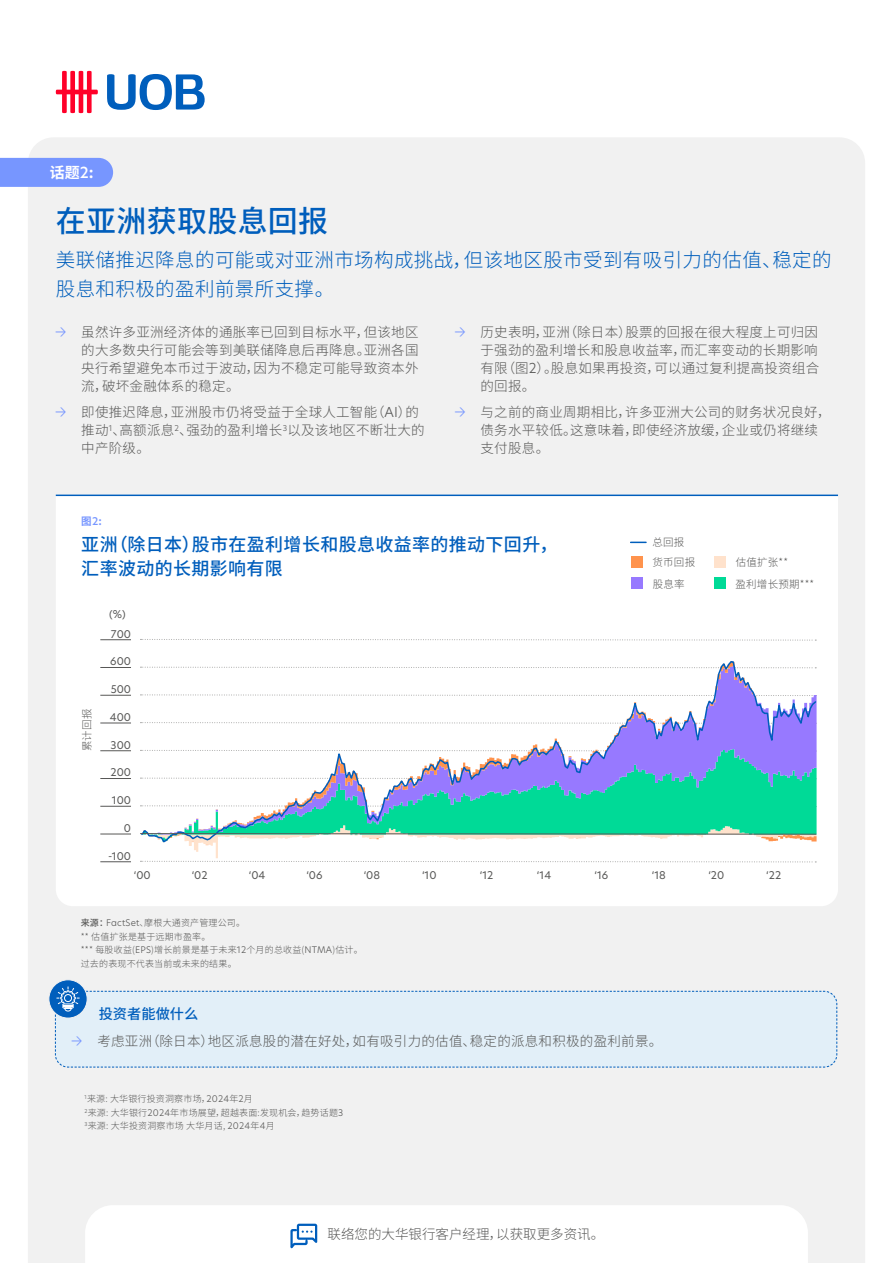
<style>
.page{position:relative;width:893px;height:1263px;background:#fff}
.page>*{position:absolute;margin:0;border:0;box-sizing:border-box;transform-origin:0 0}
.t1{font:500 30px "Noto Sans SC";letter-spacing:.01em;color:#005ebc}
.t2{font:300 19.5px/28.5px "Noto Sans SC";letter-spacing:.02em;color:#005ebc}
.t3{font:500 18px/24px "Noto Sans SC";letter-spacing:.02em;color:#005ebc}
.t4{font:700 15px "Noto Sans SC";color:#fff}
.t5{font:500 14.25px "Noto Sans SC";color:#005ebc}
.t6{font:300 13.5px/18px "Noto Sans SC";letter-spacing:.02em;color:#575756;text-align:justify}
.t7{font:300 13.5px "Noto Sans SC";color:#575756}
.t8{font:10.5px "New Hero";color:#575756}
.t9{font:300 10.5px/20px "Noto Sans SC";letter-spacing:.02em;color:#575756}
.t10{font:700 10.5px "Noto Sans SC";color:#7796ff}
.t11{font:300 9px/13.5px "Noto Sans SC";letter-spacing:.02em;color:#575756}
.s1{font-family:"New Hero";font-weight:500}
.s2{font-family:"New Hero";color:#7796ff}
.s3{font-family:"New Hero"}
.s4{font-weight:500}
</style>
<div class="page">
<div style="left:28px;top:138px;width:837px;height:1125px;background:#f1f1f1"></div>
<svg style="left:56px;top:71px;width:42px;height:42px"></svg>
<svg style="left:107px;top:74px;width:98px;height:36px"></svg>
<svg style="left:85px;top:1205px;width:723px;height:58px"></svg>
<svg style="left:56px;top:496px;width:782px;height:410px"></svg>
<hr style="left:100px;top:639px;width:31px;height:1px;background:#575756">
<hr style="left:100px;top:667px;width:31px;height:1px;background:#575756">
<hr style="left:100px;top:695px;width:31px;height:1px;background:#575756">
<hr style="left:100px;top:723px;width:31px;height:1px;background:#575756">
<hr style="left:100px;top:750px;width:31px;height:1px;background:#575756">
<hr style="left:100px;top:778px;width:31px;height:1px;background:#575756">
<hr style="left:100px;top:806px;width:31px;height:1px;background:#575756">
<hr style="left:100px;top:834px;width:31px;height:1px;background:#575756">
<hr style="left:100px;top:861px;width:31px;height:1px;background:#575756">
<svg style="left:140px;top:639px;width:676px;height:2px"></svg>
<svg style="left:140px;top:660px;width:678px;height:184px"></svg>
<svg style="left:139px;top:825px;width:678px;height:38px"></svg>
<hr style="left:56px;top:495px;width:782px;height:1px;background:#005ebc">
<svg style="left:631px;top:542px;width:15px;height:1px"></svg>
<div style="left:631px;top:556px;width:12px;height:12px;background:#ff934d"></div>
<div style="left:714px;top:577px;width:12px;height:12px;background:#00da97"></div>
<div style="left:631px;top:577px;width:12px;height:12px;background:#9779ff"></div>
<div style="left:714px;top:556px;width:12px;height:12px;background:#ffe2cc"></div>
<div style="left:49px;top:980px;width:38px;height:38px;background:#005ebc;border-radius:50%"></div>
<div style="left:49px;top:979px;width:39px;height:39px;border:1px solid #f1f1f1;border-radius:50%"></div>
<svg style="left:55px;top:986px;width:782px;height:82px;background:#dcebf5"></svg>
<div style="left:0;top:158px;width:113px;height:29px;background:#7796ff"></div>
<p class="t4" style="left:50px;top:164px;width:45px">话题<span class="s1">2</span>:</p>
<h1 class="t1" style="left:56px;top:204px;width:274px">在亚洲获取股息回报</h1>
<h2 class="t2" style="left:56px;top:246px;width:777px">美联储推迟降息的可能或对亚洲市场构成挑战，但该地区股市受到有吸引力的估值、稳定的股息和积极的盈利前景所支撑。</h2>
<p class="t6" style="left:480px;top:323px;width:340px;text-indent:-26px"><span class="s2">→</span> 历史表明，亚洲（除日本）股票的回报在很大程度上可归因于强劲的盈利增长和股息收益率，而汇率变动的长期影响有限（图<span class="s3">2</span>）。股息如果再投资，可以通过复利提高投资组合的回报。</p>
<p class="t6" style="left:480px;top:403px;width:352px;text-align:left;text-indent:-26px"><span class="s2">→</span> 与之前的商业周期相比，许多亚洲大公司的财务状况良好，债务水平较低。这意味着，即使经济放缓，企业或仍将继续支付股息。</p>
<p class="t6" style="left:81px;top:323px;width:339px;text-indent:-26px"><span class="s2">→</span> 虽然许多亚洲经济体的通胀率已回到目标水平，但该地区的大多数央行可能会等到美联储降息后再降息。亚洲各国央行希望避免本币过于波动，因为不稳定可能导致资本外流，破坏金融体系的稳定。</p>
<p class="t6" style="left:81px;top:403px;width:345px;text-align:left;text-indent:-26px"><span class="s2">→</span> 即使推迟降息，亚洲股市仍将受益于全球人工智能（<span class="s3">AI</span>）的推动<sup>1</sup>、高额派息<sup>2</sup>、强劲的盈利增长<sup>3</sup>以及该地区不断壮大的中产阶级。</p>
<p class="t10" style="left:81px;top:515px;width:22px">图<span class="s1">2</span>:</p>
<h3 class="t3" style="left:81px;top:533px;width:478px">亚洲（除日本）股市在盈利增长和股息收益率的推动下回升，汇率波动的长期影响有限</h3>
<p class="t9" style="left:652px;top:533px;width:44px">总回报货币回报</p>
<p class="t9" style="left:653px;top:574px;width:33px">股息率</p>
<p class="t9" style="left:735px;top:574px;width:80px">盈利增长预期***</p>
<p class="t9" style="left:736px;top:553px;width:54px">估值扩张**</p>
<p class="t9" style="left:77px;top:751px;width:44px;rotate:-90deg">累计回报</p>
<p class="t8" style="left:109px;top:607px;width:18px">(%)</p>
<p class="t8" style="left:111px;top:627px;width:22px">700</p>
<p class="t8" style="left:110px;top:654px;width:22px">600</p>
<p class="t8" style="left:111px;top:682px;width:22px">500</p>
<p class="t8" style="left:110px;top:710px;width:23px">400</p>
<p class="t8" style="left:111px;top:738px;width:22px">300</p>
<p class="t8" style="left:111px;top:765px;width:22px">200</p>
<p class="t8" style="left:112px;top:793px;width:21px">100</p>
<p class="t8" style="left:124px;top:821px;width:9px">0</p>
<p class="t8" style="left:108px;top:849px;width:24px">-100</p>
<p class="t8" style="left:134px;top:868px;width:18px">‘00</p>
<p class="t8" style="left:192px;top:868px;width:17px">‘02</p>
<p class="t8" style="left:249px;top:868px;width:18px">‘04</p>
<p class="t8" style="left:306px;top:868px;width:18px">‘06</p>
<p class="t8" style="left:364px;top:868px;width:18px">‘08</p>
<p class="t8" style="left:422px;top:868px;width:16px">‘10</p>
<p class="t8" style="left:480px;top:868px;width:15px">‘12</p>
<p class="t8" style="left:537px;top:868px;width:16px">‘14</p>
<p class="t8" style="left:595px;top:868px;width:15px">‘16</p>
<p class="t8" style="left:652px;top:868px;width:16px">‘18</p>
<p class="t8" style="left:708px;top:868px;width:17px">‘20</p>
<p class="t8" style="left:766px;top:868px;width:16px">‘22</p>
<p class="t11" style="left:81px;top:916px;width:284px"><span class="s4">来源：</span><span class="s3">FactSet</span>、摩根大通资产管理公司。<br>** 估值扩张是基于远期市盈率。<br>*** 每股收益(<span class="s3">EPS</span>)增长前景是基于未来<span class="s3">12</span>个月的总收益(<span class="s3">NTMA</span>)估计。过去的表现不代表当前或未来的结果。</p>
<p class="t5" style="left:99px;top:1005px;width:101px">投资者能做什么</p>
<p class="t6" style="left:72px;top:1033px;width:592px"><span class="s2">→</span> 考虑亚洲（除日本）地区派息股的潜在好处，如有吸引力的估值、稳定的派息和积极的盈利前景。</p>
<p class="t11" style="left:85px;top:1092px;width:260px"><sup>1</sup>来源: 大华银行投资洞察市场，<span class="s3">2024</span>年<span class="s3">2</span>月<br><sup>2</sup>来源: 大华银行<span class="s3">2024</span>年市场展望，超越表面:发现机会，趋势话题<span class="s3">3<br></span><sup>3</sup>来源: 大华投资洞察市场大华月话, <span class="s3">2024</span>年<span class="s3">4</span>月</p>
<p class="t7" style="left:327px;top:1226px;width:278px">联络您的大华银行客户经理，以获取更多资讯。</p>
</div>
